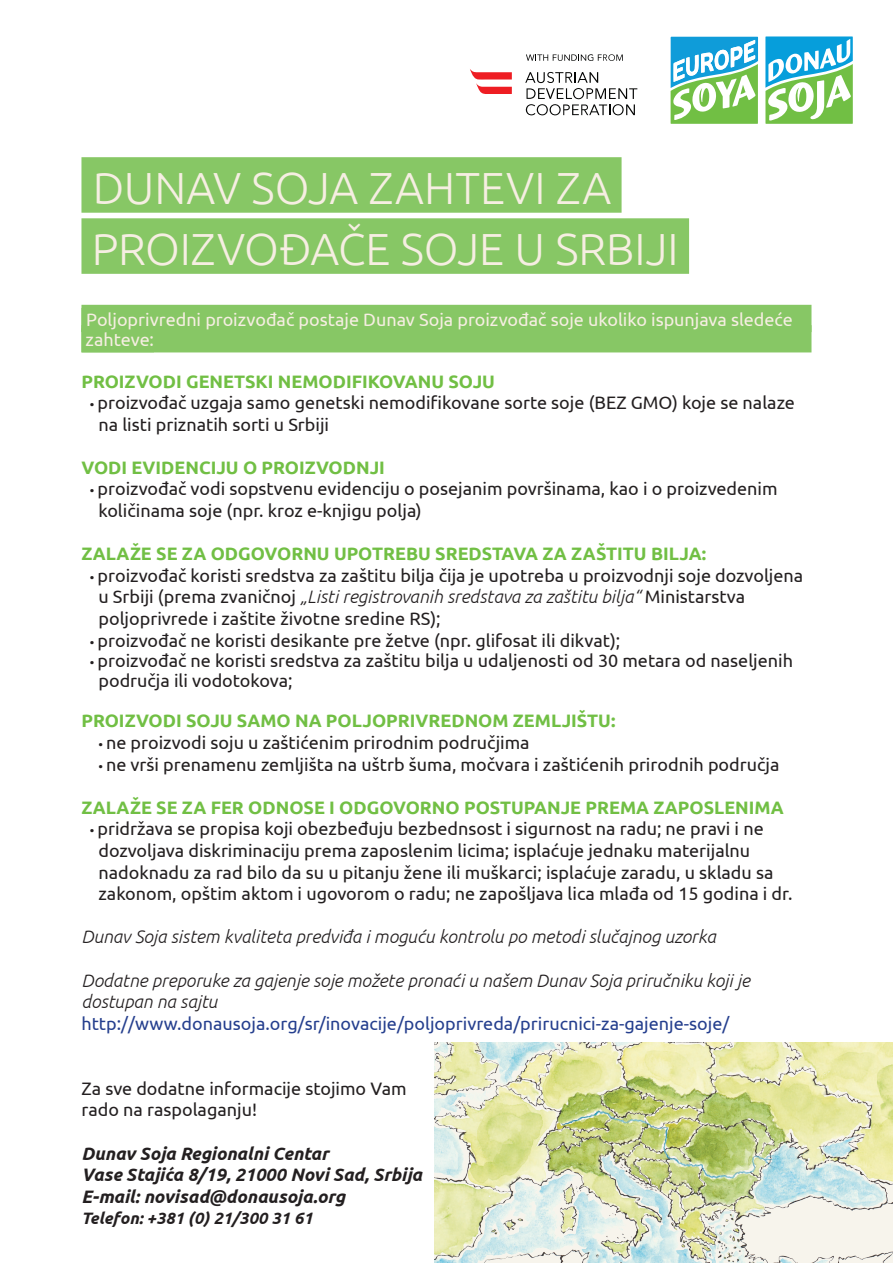
<style>
.page{position:relative;width:893px;height:1263px;background:#fff}
.page>*{position:absolute;margin:0;border:0;box-sizing:border-box;transform-origin:0 0}
.t1{font:300 45px/61.1px "Ubuntu";letter-spacing:-.005em;color:#f6eee2}
.t2{font:18px/21.6px "Ubuntu";color:#231f20}
.t3{font:700 18px "Ubuntu";color:#71bf44}
.t4{font:italic 300 18px/21.6px "Ubuntu";color:#231f20}
.t5{font:italic 700 18px/21.6px "Ubuntu";color:#231f20}
.t6{font:18px/20.4px "Ubuntu";color:#f6eee2}
.t7{font:18px "Ubuntu";color:#253f8e}
.t8{font:italic 700 16.5px "Ubuntu";color:#231f20}
.s1{font-size:12.75px}
.s2{font-weight:300;font-style:italic}
</style>
<div class="page">
<img style="left:434px;top:1042px;width:459px;height:221px">
<svg style="left:765px;top:36px;width:88px;height:88px"></svg>
<svg style="left:470px;top:69px;width:42px;height:25px"></svg>
<svg style="left:526px;top:54px;width:97px;height:7px"></svg>
<svg style="left:525px;top:72px;width:112px;height:44px"></svg>
<svg style="left:670px;top:37px;width:88px;height:87px"></svg>
<div style="left:81px;top:157px;width:541px;height:56px;background:#87c765"></div>
<div style="left:81px;top:218px;width:608px;height:56px;background:#87c765"></div>
<div style="left:81px;top:305px;width:730px;height:27px;background:#87c765"></div>
<div style="left:81px;top:325px;width:730px;height:27px;background:#87c765"></div>
<h1 class="t1" style="left:92px;top:156px;width:589px">DUNAV SOJA ZAHTEVI ZA<br>PROIZVOĐAČE SOJE U SRBIJI</h1>
<p class="t6" style="left:86px;top:309px;width:709px">Poljoprivredni proizvođač postaje Dunav Soja proizvođač soje ukoliko ispunjava sledeće zahteve:</p>
<p class="t3" style="left:81px;top:371px;width:415px">PROIZVODI GENETSKI NEMODIFIKOVANU SOJU</p>
<p class="t2" style="left:98px;top:391px;width:698px;text-indent:-9px"><span class="s1">•</span> proizvođač uzgaja samo genetski nemodifikovane sorte soje (BEZ GMO) koje se nalaze na listi priznatih sorti u Srbiji</p>
<p class="t3" style="left:81px;top:456px;width:305px">VODI EVIDENCIJU O PROIZVODNJI</p>
<p class="t2" style="left:98px;top:478px;width:681px;text-indent:-9px"><span class="s1">•</span> proizvođač vodi sopstvenu evidenciju o posejanim površinama, kao i o proizvedenim količinama soje (npr. kroz e-knjigu polja)</p>
<p class="t3" style="left:81px;top:543px;width:626px">ZALAŽE SE ZA ODGOVORNU UPOTREBU SREDSTAVA ZA ZAŠTITU BILJA:</p>
<p class="t2" style="left:98px;top:564px;width:706px;text-indent:-9px"><span class="s1">•</span> proizvođač koristi sredstva za zaštitu bilja čija je upotreba u proizvodnji soje dozvoljena u Srbiji (prema zvaničnoj <span class="s2">„Listi registrovanih sredstava za zaštitu bilja“</span> Ministarstva poljoprivrede i zaštite životne sredine RS);</p>
<p class="t2" style="left:90px;top:629px;width:532px"><span class="s1">•</span> proizvođač ne koristi desikante pre žetve (npr. glifosat ili dikvat);</p>
<p class="t2" style="left:98px;top:651px;width:696px;line-height:19.5px;text-indent:-9px"><span class="s1">•</span> proizvođač ne koristi sredstva za zaštitu bilja u udaljenosti od 30 metara od naseljenih područja ili vodotokova;</p>
<p class="t3" style="left:81px;top:710px;width:535px">PROIZVODI SOJU SAMO NA POLJOPRIVREDNOM ZEMLJIŠTU:</p>
<p class="t2" style="left:98px;top:731px;width:433px"><span class="s1">•</span> ne proizvodi soju u zaštićenim prirodnim područjima</p>
<p class="t2" style="left:98px;top:753px;width:682px"><span class="s1">•</span> ne vrši prenamenu zemljišta na uštrb šuma, močvara i zaštićenih prirodnih područja</p>
<p class="t3" style="left:81px;top:796px;width:704px">ZALAŽE SE ZA FER ODNOSE I ODGOVORNO POSTUPANJE PREMA ZAPOSLENIMA</p>
<p class="t2" style="left:98px;top:818px;width:696px;text-indent:-9px"><span class="s1">•</span> pridržava se propisa koji obezbeđuju bezbednsost i sigurnost na radu; ne pravi i ne dozvoljava diskriminaciju prema zaposlenim licima; isplaćuje jednaku materijalnu nadoknadu za rad bilo da su u pitanju žene ili muškarci; isplaćuje zaradu, u skladu sa zakonom, opštim aktom i ugovorom o radu; ne zapošljava lica mlađa od 15 godina i dr.</p>
<p class="t4" style="left:81px;top:926px;width:636px">Dunav Soja sistem kvaliteta predviđa i moguću kontrolu po metodi slučajnog uzorka</p>
<p class="t4" style="left:81px;top:969px;width:670px">Dodatne preporuke za gajenje soje možete pronaći u našem Dunav Soja priručniku koji je dostupan na sajtu</p>
<p class="t7" style="left:81px;top:1012px;width:649px">http://www.donausoja.org/sr/inovacije/poljoprivreda/prirucnici-za-gajenje-soje/</p>
<p class="t2" style="left:81px;top:1077px;width:327px">Za sve dodatne informacije stojimo Vam rado na raspolaganju!</p>
<p class="t5" style="left:81px;top:1142px;width:342px">Dunav Soja Regionalni Centar<br>Vase Stajića 8/19, 21000 Novi Sad, Srbija<br>E-mail: novisad@donausoja.org</p>
<p class="t8" style="left:81px;top:1208px;width:233px">Telefon: +381 (0) 21/300 31 61</p>
</div>
